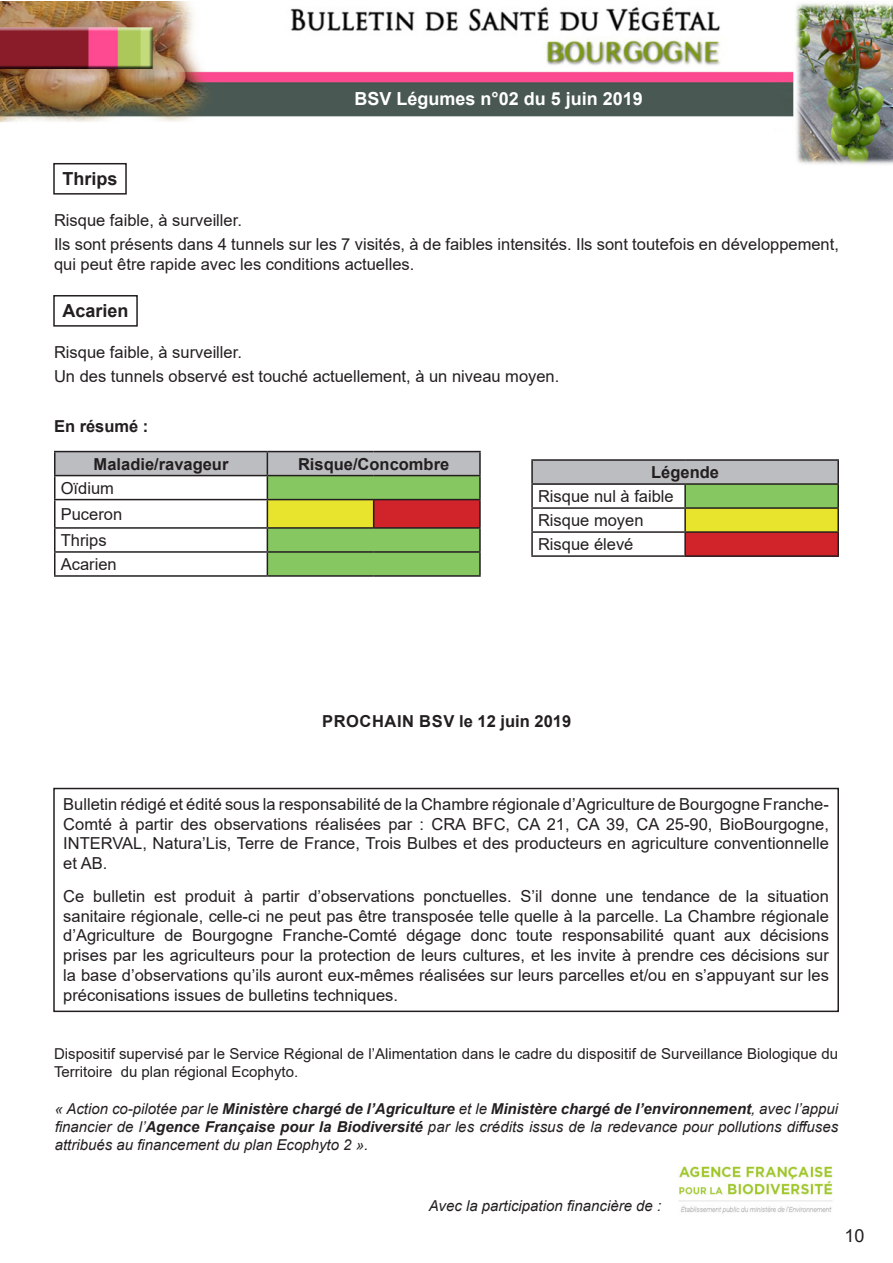
<style>
.page{position:relative;width:893px;height:1263px;background:#fff}
.page>*{position:absolute;margin:0;border:0;box-sizing:border-box;transform-origin:0 0}
.t1{font:700 18px "Arial";color:#fff}
.Titre_encadré{font:700 18px "Arial";color:#231f20}
.t2{font:18px "Arial";color:#231f20}
.Corps_de_texte{font:16.5px/19.8px "Arial";color:#231f20;text-align:justify}
.Corps_de_texte-2{font:700 16.5px "Arial";color:#231f20}
.Corps_de_texte-3{font:700 16.5px "Arial";letter-spacing:.035em;color:#231f20}
.t3{font:italic 15px/18px "Arial";color:#231f20;text-align:justify}
.t4{font:15px/18px "Arial";color:#231f20}
.s1{font-weight:700}
</style>
<div class="page">
<div style="left:53px;top:788px;width:786px;height:224px;border:2px solid #231f20"></div>
<img style="left:679px;top:1166px;width:154px;height:48px">
<img style="left:0;top:1px;width:893px;height:164px">
<div style="left:53px;top:163px;width:74px;height:32px;border:2px solid #231f20"></div>
<div style="left:53px;top:295px;width:85px;height:32px;border:2px solid #231f20"></div>
<hr style="left:54px;top:451px;width:213px;height:1px;background:#231f20">
<hr style="left:54px;top:452px;width:2px;height:23px;background:#231f20">
<hr style="left:267px;top:451px;width:107px;height:1px;background:#231f20">
<hr style="left:374px;top:451px;width:107px;height:1px;background:#231f20">
<hr style="left:479px;top:452px;width:2px;height:23px;background:#231f20">
<hr style="left:54px;top:475px;width:213px;height:1px;background:#231f20">
<hr style="left:54px;top:476px;width:2px;height:23px;background:#231f20">
<hr style="left:374px;top:475px;width:107px;height:1px;background:#231f20">
<hr style="left:479px;top:476px;width:2px;height:23px;background:#231f20">
<hr style="left:54px;top:499px;width:213px;height:1px;background:#231f20">
<hr style="left:54px;top:500px;width:2px;height:27px;background:#231f20">
<hr style="left:374px;top:499px;width:107px;height:1px;background:#231f20">
<hr style="left:479px;top:500px;width:2px;height:27px;background:#231f20">
<hr style="left:54px;top:527px;width:213px;height:2px;background:#231f20">
<hr style="left:54px;top:529px;width:2px;height:22px;background:#231f20">
<hr style="left:374px;top:527px;width:107px;height:2px;background:#231f20">
<hr style="left:479px;top:529px;width:2px;height:22px;background:#231f20">
<hr style="left:54px;top:551px;width:213px;height:2px;background:#231f20">
<hr style="left:54px;top:553px;width:2px;height:22px;background:#231f20">
<svg style="left:55px;top:452px;width:425px;height:123px"></svg>
<hr style="left:374px;top:551px;width:107px;height:2px;background:#231f20">
<hr style="left:479px;top:553px;width:2px;height:22px;background:#231f20">
<hr style="left:54px;top:575px;width:213px;height:2px;background:#231f20">
<hr style="left:267px;top:575px;width:107px;height:2px;background:#231f20">
<hr style="left:374px;top:575px;width:107px;height:2px;background:#231f20">
<div style="left:532px;top:460px;width:306px;height:24px;background:#bcbdc0"></div>
<div style="left:685px;top:484px;width:153px;height:24px;background:#87c762"></div>
<div style="left:685px;top:508px;width:153px;height:24px;background:#e8e42e"></div>
<div style="left:685px;top:532px;width:153px;height:24px;background:#d1232a"></div>
<hr style="left:531px;top:459px;width:154px;height:2px;background:#231f20">
<hr style="left:531px;top:461px;width:2px;height:22px;background:#231f20">
<hr style="left:685px;top:459px;width:154px;height:2px;background:#231f20">
<hr style="left:837px;top:461px;width:2px;height:22px;background:#231f20">
<hr style="left:531px;top:483px;width:154px;height:2px;background:#231f20">
<hr style="left:531px;top:485px;width:2px;height:22px;background:#231f20">
<hr style="left:685px;top:483px;width:154px;height:2px;background:#231f20">
<hr style="left:684px;top:485px;width:2px;height:22px;background:#231f20">
<hr style="left:837px;top:485px;width:2px;height:22px;background:#231f20">
<hr style="left:531px;top:507px;width:154px;height:2px;background:#231f20">
<hr style="left:531px;top:509px;width:2px;height:22px;background:#231f20">
<hr style="left:685px;top:507px;width:154px;height:2px;background:#231f20">
<hr style="left:684px;top:509px;width:2px;height:22px;background:#231f20">
<hr style="left:837px;top:509px;width:2px;height:22px;background:#231f20">
<hr style="left:531px;top:531px;width:154px;height:2px;background:#231f20">
<hr style="left:531px;top:533px;width:2px;height:22px;background:#231f20">
<hr style="left:685px;top:531px;width:154px;height:2px;background:#231f20">
<hr style="left:684px;top:533px;width:2px;height:22px;background:#231f20">
<hr style="left:837px;top:533px;width:2px;height:22px;background:#231f20">
<hr style="left:531px;top:555px;width:154px;height:2px;background:#231f20">
<hr style="left:685px;top:555px;width:154px;height:2px;background:#231f20">
<p class="t1" style="left:354px;top:86px;width:290px">BSV Légumes n°02 du 5 juin 2019</p>
<p class="Titre_encadré" style="left:63px;top:166px;width:57px">Thrips</p>
<p class="Corps_de_texte" style="left:54px;top:211px;width:190px">Risque faible, à surveiller.</p>
<p class="Corps_de_texte" style="left:54px;top:235px;width:786px">Ils sont présents dans 4 tunnels sur les 7 visités, à de faibles intensités. Ils sont toutefois en développement, qui peut être rapide avec les conditions actuelles.</p>
<p class="Titre_encadré" style="left:63px;top:298px;width:68px">Acarien</p>
<p class="Corps_de_texte" style="left:54px;top:343px;width:190px">Risque faible, à surveiller.</p>
<p class="Corps_de_texte" style="left:54px;top:367px;width:507px">Un des tunnels observé est touché actuellement, à un niveau moyen.</p>
<p class="Corps_de_texte-2" style="left:54px;top:415px;width:96px">En résumé :</p>
<p class="Corps_de_texte-2" style="left:94px;top:452px;width:136px">Maladie/ravageur</p>
<p class="Corps_de_texte-2" style="left:298px;top:452px;width:153px">Risque/Concombre</p>
<p class="Corps_de_texte" style="left:61px;top:478px;width:55px">Oïdium</p>
<p class="Corps_de_texte" style="left:61px;top:504px;width:63px">Puceron</p>
<p class="Corps_de_texte" style="left:61px;top:530px;width:47px">Thrips</p>
<p class="Corps_de_texte" style="left:61px;top:554px;width:57px">Acarien</p>
<p class="Corps_de_texte-2" style="left:651px;top:461px;width:69px">Légende</p>
<p class="Corps_de_texte" style="left:538px;top:486px;width:137px">Risque nul à faible</p>
<p class="Corps_de_texte" style="left:538px;top:510px;width:107px">Risque moyen</p>
<p class="Corps_de_texte" style="left:538px;top:534px;width:97px">Risque élevé</p>
<p class="Corps_de_texte-3" style="left:322px;top:710px;width:251px">PROCHAIN BSV le 12 juin 2019</p>
<p class="Corps_de_texte" style="left:63px;top:794px;width:767px">Bulletin rédigé et édité sous la responsabilité de la Chambre régionale d’Agriculture de Bourgogne Franche-Comté à partir des observations réalisées par : CRA BFC, CA 21, CA 39, CA 25-90, BioBourgogne, INTERVAL, Natura’Lis, Terre de France, Trois Bulbes et des producteurs en agriculture conventionnelle et AB.</p>
<p class="Corps_de_texte" style="left:63px;top:886px;width:767px">Ce bulletin est produit à partir d’observations ponctuelles. S’il donne une tendance de la situation sanitaire régionale, celle-ci ne peut pas être transposée telle quelle à la parcelle. La Chambre régionale d’Agriculture de Bourgogne Franche-Comté dégage donc toute responsabilité quant aux décisions prises par les agriculteurs pour la protection de leurs cultures, et les invite à prendre ces décisions sur la base d’observations qu’ils auront eux-mêmes réalisées sur leurs parcelles et/ou en s’appuyant sur les préconisations issues de bulletins techniques.</p>
<p class="t4" style="left:54px;top:1044px;width:786px">Dispositif supervisé par le Service Régional de l’Alimentation dans le cadre du dispositif de Surveillance Biologique du<br>Territoire du plan régional Ecophyto.</p>
<p class="t3" style="left:55px;top:1100px;width:785px">« Action co-pilotée par le <span class="s1">Ministère chargé de l’Agriculture</span> et le <span class="s1">Ministère chargé de l’environnement</span>, avec l’appui financier de l’<span class="s1">Agence Française pour la Biodiversité</span> par les crédits issus de la redevance pour pollutions diffuses attribués au financement du plan Ecophyto 2 ».</p>
<p class="t3" style="left:429px;top:1197px;width:234px">Avec la participation financière de :</p>
<p class="t2" style="left:845px;top:1223px;width:22px">10</p>
</div>
